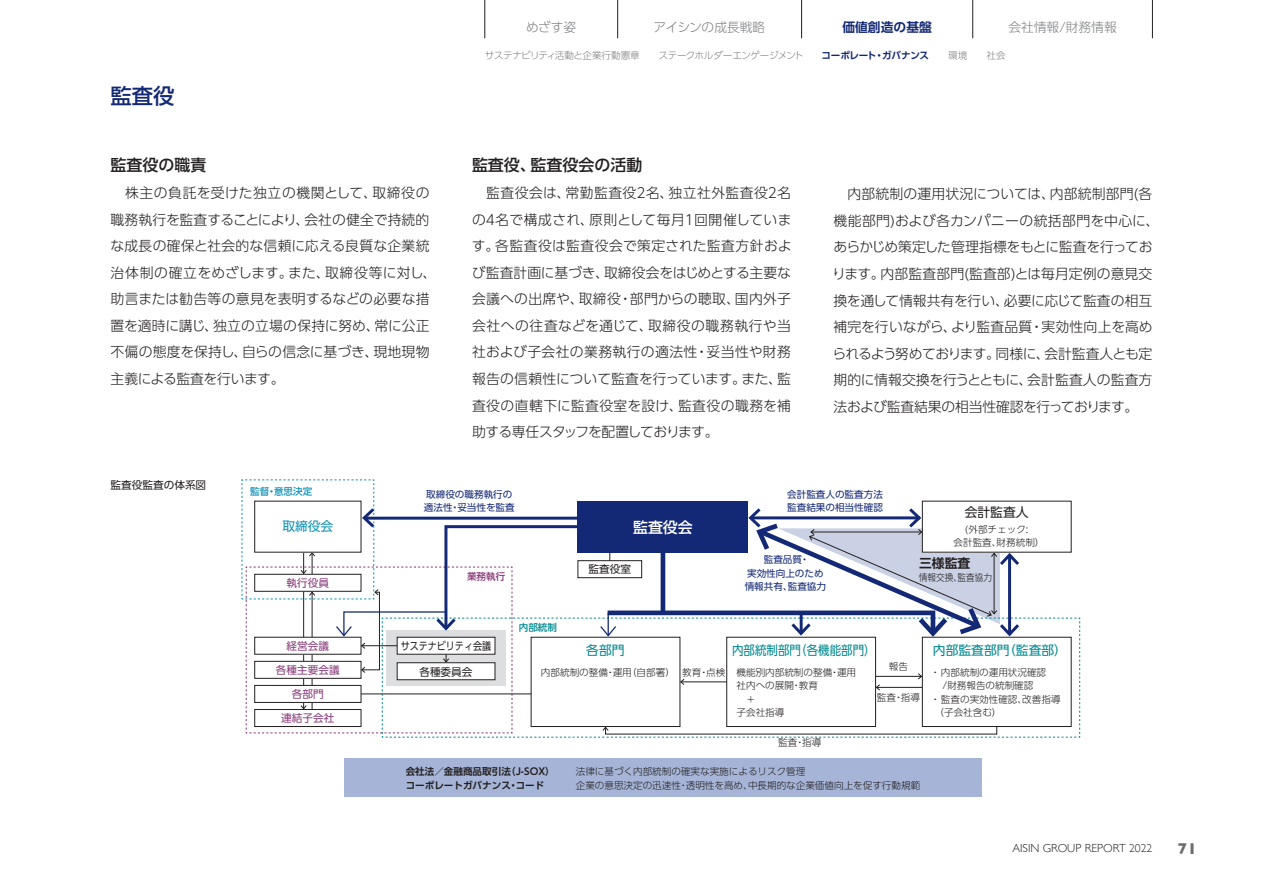
<style>
.page{position:relative;width:1263px;height:893px;background:#fff}
.page>*{position:absolute;margin:0;border:0;box-sizing:border-box;transform-origin:0 0}
.t1{font:500 21.3px "UD Shin Go Pro";color:#142975}
.t2{font:500 15.9px "UD Shin Go Pro";color:#231f20}
.t3{font:700 15.9px "Gill Sans";color:#6c6d70}
.t4{font:500 14.85px "UD Shin Go Pro";color:#fff}
.t5{font:300 13.8px/26.5px "UD Shin Go Pro";color:#231f20}
.t6{font:12.75px "UD Shin Go Pro";color:#008a90}
.t7{font:12.75px "UD Shin Go Pro";color:#008a90;scale:.9 1}
.t8{font:300 12.75px "UD Shin Go Pro";color:#808285}
.t9{font:300 12.75px "UD Shin Go Pro";letter-spacing:-.02em;color:#808285}
.t10{font:700 12.75px "UD Shin Go Pro De";color:#142975}
.t11{font:12.75px "UD Shin Go Pro";color:#231f20}
.t12{font:12.75px "UD Shin Go Pro";color:#1092b8}
.t13{font:700 12.75px "UD Shin Go Pro De";color:#231f20}
.t14{font:300 11.7px "Gill Sans";color:#231f20}
.t15{font:10.65px "UD Shin Go Pro";color:#873a79}
.t16{font:10.65px "UD Shin Go Pro";color:#231f20}
.t17{font:10.65px "UD Shin Go Pro";color:#231f20;scale:.85 1}
.t18{font:300 9.6px/13.5px "UD Shin Go Pro";color:#231f20;text-align:center}
.t19{font:9.6px/13.5px "UD Shin Go Pro";color:#142975}
.t20{font:300 9.6px "UD Shin Go Pro";letter-spacing:-.035em;color:#808285}
.t21{font:700 9.6px "UD Shin Go Pro De";color:#231f20}
.t22{font:300 9.6px "UD Shin Go Pro";color:#231f20;scale:.9 1}
.t23{font:500 9.6px "UD Shin Go Pro";color:#1092b8}
.t24{font:500 9.6px "UD Shin Go Pro";color:#873a79}
.t25{font:500 9.6px "UD Shin Go Pro";color:#008a90}
.s1{font-family:"UD Shin Go Pro De";font-weight:700;color:#142975}
</style>
<div class="page">
<div style="left:344px;top:758px;width:638px;height:39px;background:#a6b5d7"></div>
<svg style="left:242px;top:479px;width:838px;height:259px"></svg>
<hr style="left:661px;top:552px;width:4px;height:61px;background:#142975">
<hr style="left:1008px;top:555px;width:3px;height:77px;background:#142975">
<hr style="left:801px;top:0;width:1px;height:38px;background:#231f20">
<hr style="left:617px;top:0;width:1px;height:38px;background:#231f20">
<hr style="left:484px;top:0;width:1px;height:38px;background:#231f20">
<hr style="left:972px;top:0;width:1px;height:38px;background:#231f20">
<hr style="left:1152px;top:0;width:1px;height:38px;background:#231f20">
<p class="t8" style="left:526px;top:17px;width:51px">めざす姿</p>
<p class="t9" style="left:653px;top:17px;width:113px">アイシンの成長戦略</p>
<p class="t10" style="left:842px;top:17px;width:91px">価値創造の基盤</p>
<p class="t8" style="left:1008px;top:17px;width:110px">会社情報/財務情報</p>
<h1 class="t1" style="left:111px;top:78px;width:65px">監査役</h1>
<p class="t2" style="left:111px;top:152px;width:97px">監査役の職責</p>
<p class="t5" style="left:110px;top:179px;width:327px">　株主の負託を受けた独立の機関として、取締役の職務執行を監査することにより、会社の健全で持続的な成長の確保と社会的な信頼に応える良質な企業統治体制の確立をめざします。また、取締役等に対し、助言または勧告等の意見を表明するなどの必要な措置を適時に講じ、独立の立場の保持に努め、常に公正不偏の態度を保持し、自らの信念に基づき、現地現物主義による監査を行います。</p>
<p class="t20" style="left:485px;top:48px;width:522px">サステナビリティ活動と企業行動憲章　　ステークホルダーエンゲージメント　　<span class="s1">コーポレート・ガバナンス</span>　　環境　　社会</p>
<p class="t2" style="left:472px;top:152px;width:172px">監査役、監査役会の活動</p>
<p class="t5" style="left:472px;top:179px;width:321px;text-align:justify">　監査役会は、常勤監査役2名、独立社外監査役2名の4名で構成され、原則として毎月1回開催しています。各監査役は監査役会で策定された監査方針および監査計画に基づき、取締役会をはじめとする主要な会議への出席や、取締役・部門からの聴取、国内外子会社への往査などを通じて、取締役の職務執行や当社および子会社の業務執行の適法性・妥当性や財務報告の信頼性について監査を行っています。また、監査役の直轄下に監査役室を設け、監査役の職務を補助する専任スタッフを配置しております。</p>
<p class="t5" style="left:832px;top:180px;width:329px">　内部統制の運用状況については、内部統制部門(各機能部門)および各カンパニーの統括部門を中心に、あらかじめ策定した管理指標をもとに監査を行っております。内部監査部門(監査部)とは毎月定例の意見交換を通して情報共有を行い、必要に応じて監査の相互補完を行いながら、より監査品質・実効性向上を高められるよう努めております。同様に、会計監査人とも定期的に情報交換を行うとともに、会計監査人の監査方法および監査結果の相当性確認を行っております。</p>
<p class="t16" style="left:111px;top:476px;width:97px">監査役監査の体系図</p>
<p class="t23" style="left:250px;top:483px;width:64px">監督・意思決定</p>
<p class="t12" style="left:282px;top:516px;width:53px">取締役会</p>
<p class="t15" style="left:287px;top:574px;width:44px">執行役員</p>
<p class="t15" style="left:286px;top:637px;width:44px">経営会議</p>
<p class="t15" style="left:276px;top:661px;width:65px">各種主要会議</p>
<p class="t15" style="left:292px;top:686px;width:33px">各部門</p>
<p class="t15" style="left:281px;top:710px;width:55px">連結子会社</p>
<p class="t19" style="left:424px;top:487px;width:92px">取締役の職務執行の適法性・妥当性を監査</p>
<p class="t24" style="left:467px;top:568px;width:40px">業務執行</p>
<p class="t4" style="left:633px;top:515px;width:61px">監査役会</p>
<p class="t16" style="left:588px;top:560px;width:44px">監査役室</p>
<p class="t19" style="left:787px;top:487px;width:97px">会計監査人の監査方法監査結果の相当性確認</p>
<p class="t19" style="left:745px;top:552px;width:83px;text-align:center">監査品質・<br>実効性向上のため情報共有、監査協力</p>
<p class="t11" style="left:965px;top:502px;width:65px">会計監査人</p>
<p class="t18" style="left:953px;top:522px;width:92px">(外部チェック:<br>会計監査、財務統制）</p>
<p class="t13" style="left:919px;top:553px;width:53px">三様監査</p>
<p class="t22" style="left:919px;top:570px;width:83px">情報交換、監査協力</p>
<p class="t17" style="left:401px;top:637px;width:108px">サステナビリティ会議</p>
<p class="t16" style="left:419px;top:663px;width:55px">各種委員会</p>
<p class="t25" style="left:519px;top:620px;width:40px">内部統制</p>
<p class="t6" style="left:586px;top:640px;width:40px">各部門</p>
<p class="t18" style="left:541px;top:665px;width:135px">内部統制の整備・運用（自部署）</p>
<p class="t18" style="left:682px;top:665px;width:45px">教育・点検</p>
<p class="t7" style="left:732px;top:640px;width:161px">内部統制部門（各機能部門）</p>
<p class="t18" style="left:736px;top:665px;width:121px;text-align:left">機能別内部統制の整備・運用社内への展開・教育<br>　＋<br>子会社指導</p>
<p class="t18" style="left:778px;top:735px;width:45px">監査・指導</p>
<p class="t18" style="left:889px;top:660px;width:21px">報告</p>
<p class="t18" style="left:877px;top:690px;width:45px">監査・指導</p>
<p class="t6" style="left:933px;top:640px;width:135px">内部監査部門（監査部）</p>
<p class="t18" style="left:930px;top:665px;width:117px">・ 内部統制の運用状況確認</p>
<p class="t18" style="left:942px;top:679px;width:92px">/財務報告の統制確認</p>
<p class="t18" style="left:930px;top:692px;width:131px">・ 監査の実効性確認、改善指導</p>
<p class="t18" style="left:934px;top:706px;width:68px">（子会社含む）</p>
<p class="t21" style="left:406px;top:764px;width:155px">会社法／金融商品取引法（J-SOX）　</p>
<p class="t18" style="left:576px;top:765px;width:231px">法律に基づく内部統制の確実な実施によるリスク管理</p>
<p class="t21" style="left:406px;top:777px;width:140px">コーポレートガバナンス・コード</p>
<p class="t18" style="left:576px;top:778px;width:346px">企業の意思決定の迅速性・透明性を高め、中長期的な企業価値向上を促す行動規範</p>
<p class="t14" style="left:1012px;top:839px;width:142px">AISIN GROUP REPORT 2022</p>
<p class="t3" style="left:1178px;top:836px;width:20px">71</p>
</div>
